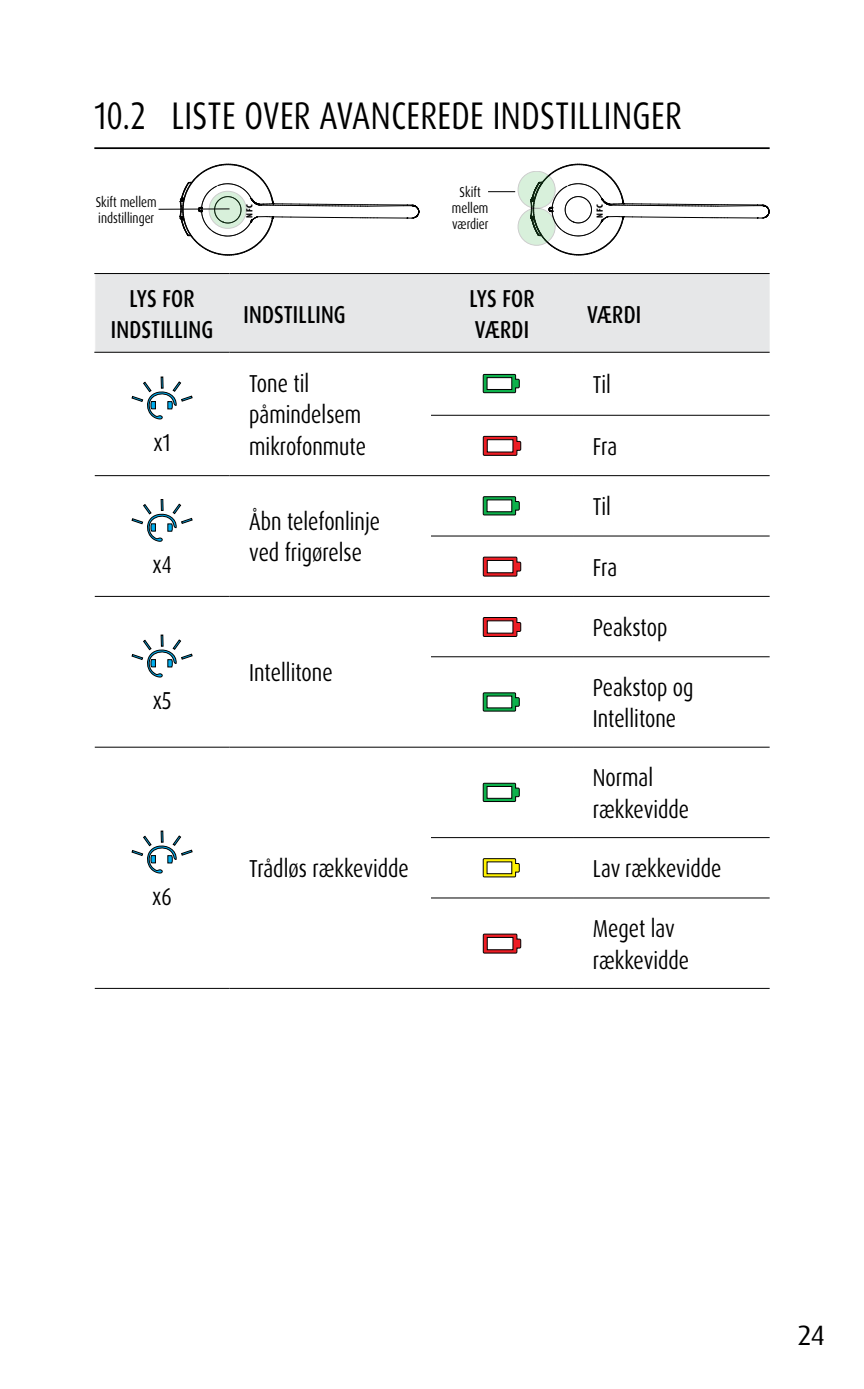
<style>
.page{position:relative;width:864px;height:1389px;background:#fff}
.page>*{position:absolute;margin:0;border:0;box-sizing:border-box;transform-origin:0 0}
.t1{font:38.5px "Dax Pro";letter-spacing:.015em;color:#000;scale:.8 1}
.t2{font:28px "Dax Pro";color:#000}
.t3{font:24.5px/31.5px "Dax Pro";color:#000;scale:.8 1}
.t4{font:500 24.5px/31.5px "Dax Pro";letter-spacing:.01em;color:#000;text-align:center;scale:.8 1}
.t5{font:14.35px/16.1px "Dax Pro";color:#000;scale:.8 1}
.t6{font:900 condensed 9.1px "Myriad Pro";letter-spacing:.05em;color:#000}
</style>
<div class="page">
<hr style="left:94px;top:147px;width:675px;height:2px;background:#000">
<div style="left:95px;top:274px;width:674px;height:78px;background:#e6e7e8"></div>
<svg style="left:95px;top:373px;width:674px;height:615px"></svg>
<hr style="left:94px;top:273px;width:135px;height:1px;background:#000">
<hr style="left:94px;top:352px;width:135px;height:1px;background:#000">
<hr style="left:229px;top:273px;width:202px;height:1px;background:#000">
<hr style="left:229px;top:352px;width:202px;height:1px;background:#000">
<hr style="left:431px;top:273px;width:141px;height:1px;background:#000">
<hr style="left:431px;top:352px;width:141px;height:1px;background:#000">
<hr style="left:572px;top:273px;width:197px;height:1px;background:#000">
<hr style="left:572px;top:352px;width:197px;height:1px;background:#000">
<hr style="left:431px;top:415px;width:141px;height:1px;background:#000">
<hr style="left:572px;top:415px;width:197px;height:1px;background:#000">
<hr style="left:95px;top:475px;width:134px;height:1px;background:#000">
<hr style="left:229px;top:475px;width:202px;height:1px;background:#000">
<hr style="left:431px;top:475px;width:141px;height:1px;background:#000">
<hr style="left:572px;top:475px;width:197px;height:1px;background:#000">
<hr style="left:431px;top:535px;width:141px;height:2px;background:#000">
<hr style="left:572px;top:535px;width:197px;height:2px;background:#000">
<hr style="left:95px;top:596px;width:134px;height:1px;background:#000">
<hr style="left:229px;top:596px;width:202px;height:1px;background:#000">
<hr style="left:431px;top:596px;width:141px;height:1px;background:#000">
<hr style="left:572px;top:596px;width:197px;height:1px;background:#000">
<hr style="left:431px;top:656px;width:141px;height:1px;background:#000">
<hr style="left:572px;top:656px;width:197px;height:1px;background:#000">
<hr style="left:95px;top:747px;width:134px;height:1px;background:#000">
<hr style="left:229px;top:747px;width:202px;height:1px;background:#000">
<hr style="left:431px;top:747px;width:141px;height:1px;background:#000">
<hr style="left:572px;top:747px;width:197px;height:1px;background:#000">
<hr style="left:431px;top:837px;width:141px;height:1px;background:#000">
<hr style="left:572px;top:837px;width:197px;height:1px;background:#000">
<hr style="left:431px;top:897px;width:141px;height:2px;background:#000">
<hr style="left:572px;top:897px;width:197px;height:2px;background:#000">
<hr style="left:95px;top:988px;width:134px;height:1px;background:#000">
<hr style="left:229px;top:988px;width:202px;height:1px;background:#000">
<hr style="left:431px;top:988px;width:141px;height:1px;background:#000">
<hr style="left:572px;top:988px;width:197px;height:1px;background:#000">
<svg style="left:132px;top:377px;width:60px;height:42px"></svg>
<svg style="left:483px;top:374px;width:36px;height:19px"></svg>
<svg style="left:483px;top:436px;width:37px;height:20px"></svg>
<svg style="left:132px;top:499px;width:60px;height:42px"></svg>
<svg style="left:483px;top:496px;width:36px;height:19px"></svg>
<svg style="left:483px;top:557px;width:37px;height:19px"></svg>
<svg style="left:132px;top:635px;width:60px;height:42px"></svg>
<svg style="left:483px;top:617px;width:37px;height:20px"></svg>
<svg style="left:483px;top:693px;width:36px;height:18px"></svg>
<svg style="left:132px;top:831px;width:60px;height:42px"></svg>
<svg style="left:483px;top:783px;width:36px;height:19px"></svg>
<svg style="left:483px;top:858px;width:36px;height:19px"></svg>
<svg style="left:483px;top:934px;width:37px;height:19px"></svg>
<hr style="left:377px;top:217px;width:30px;height:2px;background:#000">
<hr style="left:377px;top:204px;width:30px;height:2px;background:#000">
<hr style="left:367px;top:205px;width:36px;height:2px;background:#000">
<svg style="left:403px;top:204px;width:16px;height:15px"></svg>
<svg style="left:179px;top:164px;width:198px;height:92px"></svg>
<svg style="left:209px;top:191px;width:37px;height:37px"></svg>
<div style="left:209px;top:191px;width:37px;height:38px;border:1px solid #000;border-radius:50%"></div>
<hr style="left:158px;top:208px;width:71px;height:2px;background:#000">
<svg style="left:488px;top:191px;width:27px;height:1px"></svg>
<hr style="left:727px;top:217px;width:30px;height:2px;background:#000">
<hr style="left:727px;top:204px;width:30px;height:2px;background:#000">
<hr style="left:717px;top:205px;width:36px;height:2px;background:#000">
<svg style="left:753px;top:204px;width:16px;height:15px"></svg>
<svg style="left:530px;top:164px;width:197px;height:92px"></svg>
<svg style="left:518px;top:171px;width:37px;height:37px"></svg>
<div style="left:517px;top:171px;width:38px;height:38px;border:1px solid #000;border-radius:50%"></div>
<svg style="left:518px;top:208px;width:37px;height:37px"></svg>
<div style="left:517px;top:208px;width:38px;height:38px;border:1px solid #000;border-radius:50%"></div>
<h1 class="t1" style="left:94px;top:91px;width:735px">10.2 LISTE OVER AVANCEREDE INDSTILLINGER</h1>
<p class="t5" style="left:451px;top:184px;width:47px;text-align:center">Skift mellem værdier</p>
<p class="t5" style="left:96px;top:194px;width:77px">Skift mellem indstillinger</p>
<p class="t6" style="left:593px;top:218px;width:15px;rotate:-90deg">NFC</p>
<p class="t6" style="left:243px;top:218px;width:15px;rotate:-90deg">NFC</p>
<p class="t4" style="left:111px;top:283px;width:129px">LYS FOR<br>INDSTILLING</p>
<p class="t3" style="left:153px;top:426px;width:23px">x1</p>
<p class="t3" style="left:152px;top:549px;width:25px">x4</p>
<p class="t3" style="left:153px;top:684px;width:25px">x5</p>
<p class="t3" style="left:152px;top:880px;width:26px">x6</p>
<p class="t4" style="left:243px;top:298px;width:129px">INDSTILLING</p>
<p class="t4" style="left:469px;top:283px;width:83px;text-align:left">LYS FOR<br>VÆRDI</p>
<p class="t4" style="left:587px;top:298px;width:69px">VÆRDI</p>
<p class="t3" style="left:249px;top:368px;width:147px">Tone til påmindelsem mikrofonmute</p>
<p class="t3" style="left:592px;top:369px;width:24px">Til</p>
<p class="t3" style="left:592px;top:431px;width:32px">Fra</p>
<p class="t3" style="left:249px;top:506px;width:165px">Åbn telefonlinje ved frigørelse</p>
<p class="t3" style="left:249px;top:657px;width:106px">Intellitone</p>
<p class="t3" style="left:249px;top:853px;width:201px">Trådløs rækkevidde</p>
<p class="t3" style="left:592px;top:491px;width:24px">Til</p>
<p class="t3" style="left:592px;top:552px;width:32px">Fra</p>
<p class="t3" style="left:592px;top:612px;width:95px">Peakstop</p>
<p class="t3" style="left:592px;top:672px;width:127px">Peakstop og<br>Intellitone</p>
<p class="t3" style="left:592px;top:762px;width:122px">Normal rækkevidde</p>
<p class="t3" style="left:592px;top:853px;width:162px">Lav rækkevidde</p>
<p class="t3" style="left:592px;top:913px;width:122px">Meget lav rækkevidde</p>
<p class="t2" style="left:797px;top:1317px;width:29px">24</p>
</div>
